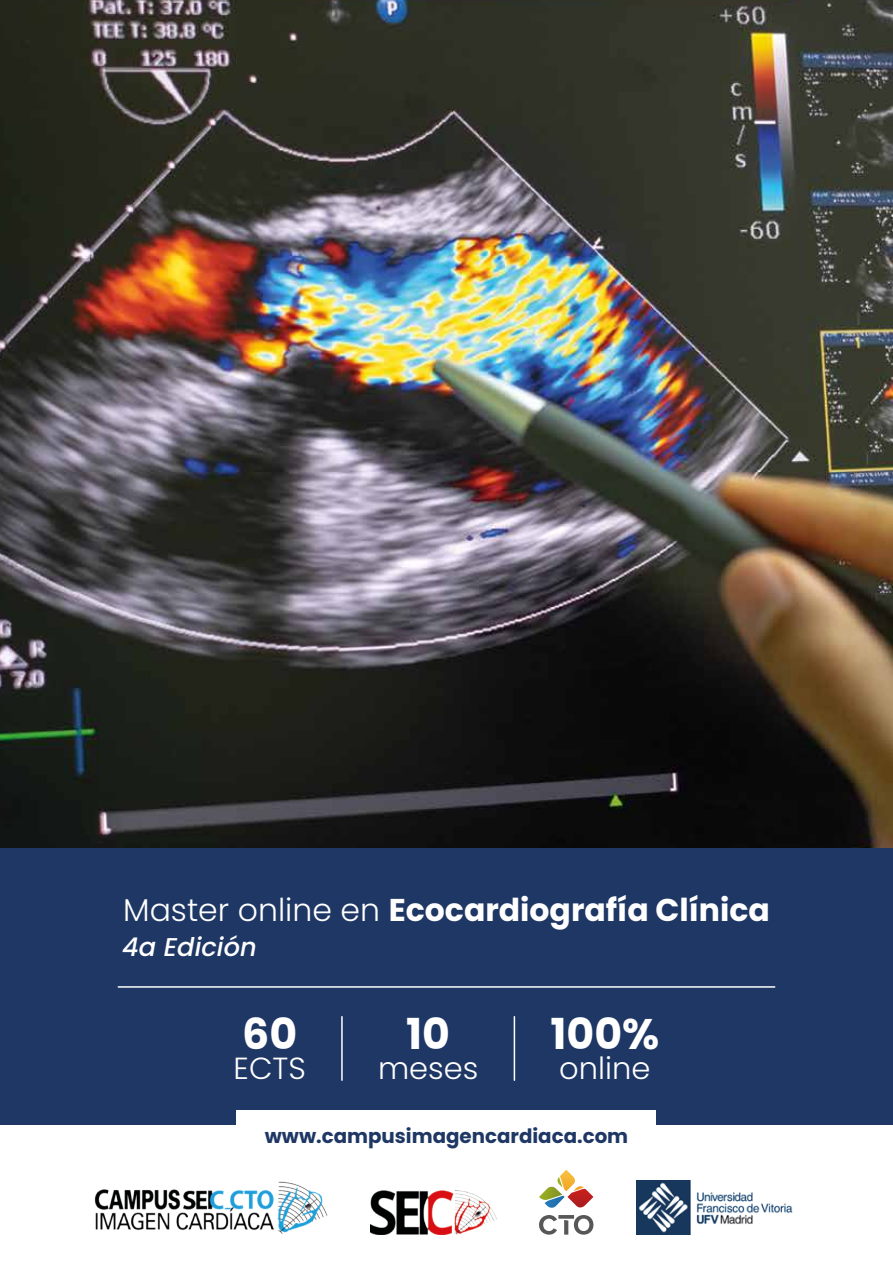
<style>
.page{position:relative;width:893px;height:1263px;background:#fff}
.page>*{position:absolute;margin:0;border:0;box-sizing:border-box;transform-origin:0 0}
.t1{font:700 42.75px "Poppins";color:#fff}
.t2{font:700 31.5px "Poppins";color:#fff}
.t3{font:300 30.45px "Poppins";color:#fff}
.t4{font:italic 500 25.65px "Poppins";color:#fff}
.t5{font:700 19.8px "Poppins";color:#1e3765}
.s1{font-weight:300}
</style>
<div class="page">
<img style="left:0;top:0;width:893px;height:849px">
<div style="left:0;top:849px;width:893px;height:276px;background:#1e3765"></div>
<div style="left:237px;top:1110px;width:419px;height:51px;background:#fff"></div>
<hr style="left:514px;top:1017px;width:1px;height:63px;background:#fff">
<hr style="left:341px;top:1017px;width:2px;height:63px;background:#fff">
<hr style="left:118px;top:986px;width:657px;height:2px;background:#fff">
<img style="left:94px;top:1181px;width:234px;height:53px">
<img style="left:636px;top:1180px;width:157px;height:54px">
<svg style="left:539px;top:1170px;width:54px;height:38px"></svg>
<svg style="left:539px;top:1215px;width:54px;height:19px"></svg>
<img style="left:370px;top:1190px;width:126px;height:44px">
<p class="t2" style="left:123px;top:891px;width:648px"><span class="s1">Master online en</span> Ecocardiografía Clínica</p>
<p class="t4" style="left:122px;top:932px;width:136px">4a Edición</p>
<h1 class="t1" style="left:242px;top:1010px;width:57px">60</h1>
<p class="t3" style="left:234px;top:1050px;width:74px">ECTS</p>
<h1 class="t1" style="left:406px;top:1010px;width:45px">10</h1>
<p class="t3" style="left:378px;top:1050px;width:102px">meses</p>
<h1 class="t1" style="left:550px;top:1010px;width:110px">100%</h1>
<p class="t3" style="left:559px;top:1050px;width:93px">online</p>
<p class="t5" style="left:265px;top:1125px;width:365px">www.campusimagencardiaca.com</p>
</div>
